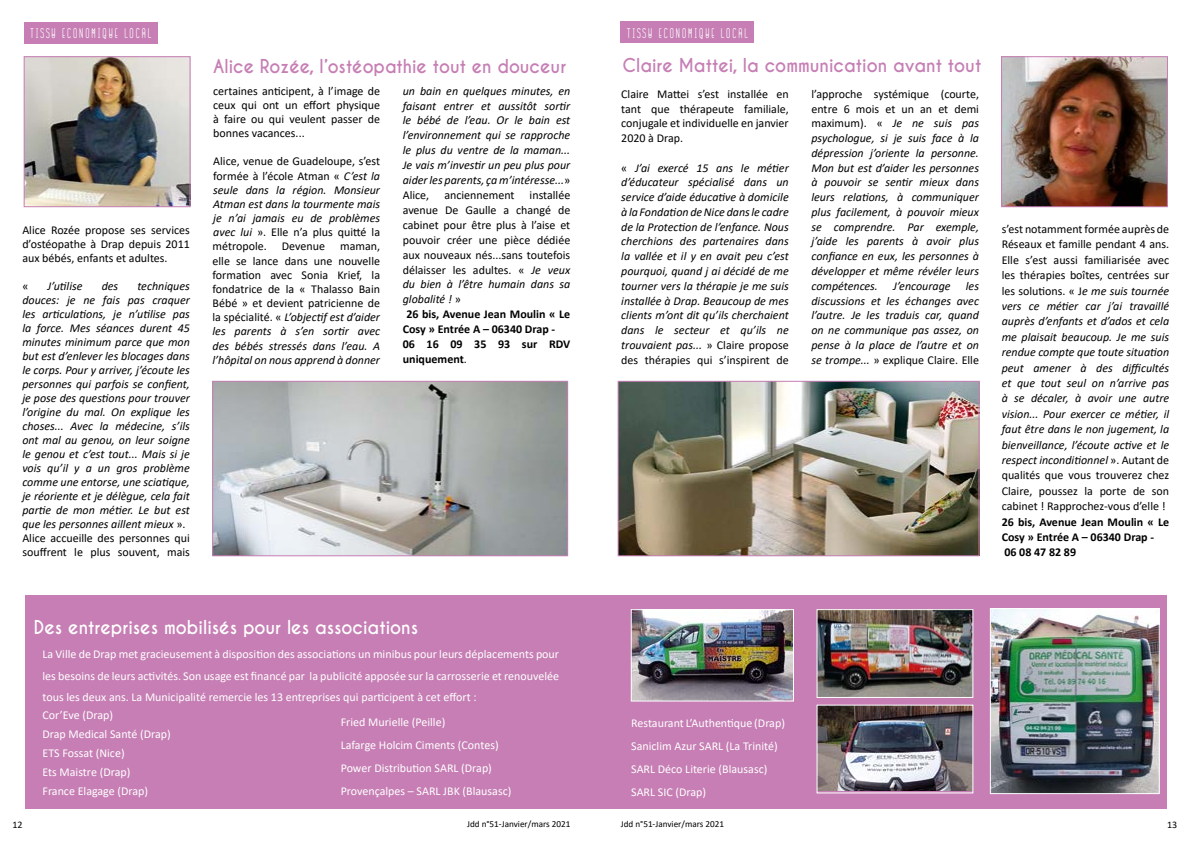
<style>
.page{position:relative;width:1191px;height:842px;background:#fff}
.page>*{position:absolute;margin:0;border:0;box-sizing:border-box;transform-origin:0 0}
.t1{font:700 18px "Caviar Dreams";color:#fff;scale:.95 1}
.t2{font:700 18px "Caviar Dreams";color:#c67eb4;scale:.94 1}
.t3{font:700 18px "Caviar Dreams";color:#c67eb4;scale:.95 1}
.t4{font:14px "GOGOIA Deco";letter-spacing:.1em;color:#fff;scale:.92 1}
.t5{font:italic 12px/14.8px "Calibri";color:#000;text-align:justify}
.t6{font:12px/14.2px "Calibri";color:#000;text-align:justify}
.t7{font:12px/23px "Calibri";color:#fff}
.t8{font:700 12px/15.4px "Calibri";color:#000}
.t9{font:10px "Calibri";color:#000}
.t10{font:9.2px "Calibri";color:#000}
.s1{font-style:normal}
.s2{font-style:italic}
.s3{font-weight:700}
</style>
<div class="page">
<div style="left:24px;top:23px;width:133px;height:21px;background:#c67eb4"></div>
<div style="left:621px;top:22px;width:133px;height:21px;background:#c67eb4"></div>
<div style="left:25px;top:595px;width:1141px;height:214px;background:#c67eb4"></div>
<img style="left:633px;top:611px;width:159px;height:88px">
<div style="left:631px;top:609px;width:163px;height:92px;border:1px solid #fff"></div>
<img style="left:818px;top:611px;width:153px;height:85px">
<div style="left:816px;top:609px;width:157px;height:89px;border:1px solid #fff"></div>
<img style="left:818px;top:707px;width:153px;height:84px">
<div style="left:816px;top:705px;width:157px;height:88px;border:1px solid #fff"></div>
<img style="left:991px;top:610px;width:166px;height:182px">
<div style="left:989px;top:608px;width:170px;height:186px;border:1px solid #fff"></div>
<img style="left:26px;top:58px;width:162px;height:147px">
<div style="left:24px;top:56px;width:166px;height:151px;border:1px solid #c67eb4"></div>
<img style="left:214px;top:383px;width:352px;height:171px">
<div style="left:212px;top:381px;width:356px;height:175px;border:1px solid #c67eb4"></div>
<img style="left:1003px;top:58px;width:163px;height:147px">
<div style="left:1001px;top:56px;width:167px;height:151px;border:1px solid #c67eb4"></div>
<img style="left:619px;top:383px;width:358px;height:171px">
<div style="left:617px;top:381px;width:362px;height:175px;border:1px solid #c67eb4"></div>
<p class="t4" style="left:30px;top:26px;width:133px">TISSU ECONOMIQUE LOCAL</p>
<h1 class="t2" style="left:213px;top:56px;width:377px">Alice Rozée, l’ostéopathie tout en douceur</h1>
<p class="t4" style="left:627px;top:25px;width:133px">TISSU ECONOMIQUE LOCAL</p>
<h1 class="t3" style="left:622px;top:55px;width:379px">Claire Mattei, la communication avant tout</h1>
<p class="t6" style="left:22px;top:222px;width:169px">Alice Rozée propose ses services d’ostéopathe à Drap depuis 2011 aux bébés, enfants et adultes.</p>
<p class="t6" style="left:22px;top:278px;width:8px">«</p>
<p class="t5" style="left:48px;top:278px;width:36px">J’utilise</p>
<p class="t5" style="left:102px;top:278px;width:18px">des</p>
<p class="t5" style="left:22px;top:278px;width:169px;line-height:14px;text-align:left;text-indent:115px">techniques douces: je ne fais pas craquer les articulations, je n’utilise pas la force. Mes séances durent 45 minutes minimum parce que mon but est d’enlever les blocages dans le corps. Pour y arriver, j’écoute les personnes qui parfois se confient, je pose des questions pour trouver l’origine du mal. On explique les choses... Avec la médecine, s’ils ont mal au genou, on leur soigne le genou et c’est tout... Mais si je vois qu’il y a un gros problème comme une entorse, une sciatique, je réoriente et je délègue, cela fait partie de mon métier. Le but est que les personnes aillent mieux <span class="s1">».<br>Alice accueille des personnes qui souffrent le plus souvent, mais</span></p>
<p class="t6" style="left:213px;top:83px;width:168px">certaines anticipent, à l’image de ceux qui ont un effort physique à faire ou qui veulent passer de bonnes vacances...</p>
<p class="t5" style="left:212px;top:154px;width:169px;line-height:14.2px"><span class="s1">Alice, venue de Guadeloupe, s’est formée à l’école Atman «</span> C’est la seule dans la région. Monsieur Atman est dans la tourmente mais je n’ai jamais eu de problèmes avec lui <span class="s1">». Elle n’a plus quitté la métropole.</span></p>
<p class="t6" style="left:282px;top:239px;width:45px">Devenue</p>
<p class="t6" style="left:212px;top:239px;width:169px;text-indent:128px">maman, elle se lance dans une nouvelle formation avec Sonia Krief, la fondatrice de la « Thalasso Bain Bébé » et devient patricienne de la spécialité. « <span class="s2">L’objectif est d’aider les parents à s’en sortir avec des bébés stressés dans l’eau. A l’hôpital on nous apprend à donner</span></p>
<p class="t5" style="left:403px;top:83px;width:169px">un bain en quelques minutes, en faisant entrer et aussitôt sortir le bébé de l’eau. Or le bain est l’environnement qui se rapproche le plus du ventre de la maman...<br>Je vais m’investir un peu plus pour aider les parents, ça m’intéresse...<span class="s1">» Alice,</span></p>
<p class="t6" style="left:403px;top:187px;width:169px;line-height:14.9px;text-align:left;text-indent:127px">installée avenue De Gaulle a changé de cabinet pour être plus à l’aise et pouvoir créer une pièce dédiée aux nouveaux nés...sans toutefois délaisser les adultes. « <span class="s2">Je veux du bien à l’être humain dans sa globalité !</span> »<br><span class="s3">26 bis, Avenue Jean Moulin « Le<br>Cosy » Entrée A – 06340 Drap -<br>06 16 09 35 93 sur RDV uniquement</span>.</p>
<p class="t6" style="left:444px;top:188px;width:72px">anciennement</p>
<p class="t6" style="left:621px;top:86px;width:169px;line-height:14.8px">Claire Mattei s’est installée en tant que thérapeute familiale, conjugale et individuelle en janvier 2020 à Drap.</p>
<p class="t5" style="left:621px;top:160px;width:169px"><span class="s1">«</span> J’ai exercé 15 ans le métier d’éducateur spécialisé dans un service d’aide éducative à domicile à la Fondation de Nice dans le cadre de la Protection de l’enfance. Nous cherchions des partenaires dans la vallée et il y en avait peu c’est pourquoi, quand j ai décidé de me tourner vers la thérapie je me suis installée à Drap. Beaucoup de mes clients m’ont dit qu’ils cherchaient dans le secteur et qu’ils ne trouvaient pas... <span class="s1">» Claire propose des thérapies qui s’inspirent de</span></p>
<p class="t5" style="left:811px;top:86px;width:169px"><span class="s1">l’approche systémique (courte, entre 6 mois et un an et demi maximum). «</span> Je ne suis pas psychologue, si je suis face à la dépression j’oriente la personne.<br>Mon but est d’aider les personnes à pouvoir se sentir mieux dans leurs relations, à communiquer plus facilement, à pouvoir mieux se comprendre. Par exemple, j’aide les parents à avoir plus confiance en eux, les personnes à développer et même révéler leurs compétences.</p>
<p class="t5" style="left:893px;top:278px;width:59px">J’encourage</p>
<p class="t5" style="left:811px;top:278px;width:169px;text-indent:154px">les discussions et les échanges avec l’autre. Je les traduis car, quand on ne communique pas assez, on pense à la place de l’autre et on se trompe... <span class="s1">» explique Claire. Elle</span></p>
<p class="t5" style="left:1001px;top:221px;width:169px;line-height:15.4px"><span class="s1">s’est notamment formée auprès de Réseaux et famille pendant 4 ans.<br>Elle s’est aussi familiarisée avec les thérapies boîtes, centrées sur les solutions. « J</span>e me suis tournée vers ce métier car j’ai travaillé auprès d’enfants et d’ados et cela me plaisait beaucoup. Je me suis rendue compte que toute situation peut amener à des difficultés et que tout seul on n’arrive pas à se décaler, à avoir une autre vision... Pour exercer ce métier, il faut être dans le non jugement, la bienveillance, l’écoute active et le respect inconditionnel <span class="s1">». Autant de qualités que vous trouverez chez Claire, poussez la porte de son cabinet ! Rapprochez-vous d’elle !</span></p>
<p class="t8" style="left:1001px;top:514px;width:169px">26 bis, Avenue Jean Moulin « Le<br>Cosy » Entrée A – 06340 Drap -<br>06 08 47 82 89</p>
<h1 class="t1" style="left:34px;top:616px;width:406px">Des entreprises mobilisés pour les associations</h1>
<p class="t7" style="left:42px;top:643px;width:518px;line-height:21.3px;text-align:justify">La Ville de Drap met gracieusement à disposition des associations un minibus pour leurs déplacements pour les besoins de leurs activités. Son usage est financé par la publicité apposée sur la carrosserie et renouvelée tous les deux ans. La Municipalité remercie les 13 entreprises qui participent à cet effort :</p>
<p class="t7" style="left:42px;top:705px;width:130px;line-height:19px">Cor’Eve (Drap)<br>Drap Medical Santé (Drap)<br>ETS Fossat (Nice)<br>Ets Maistre (Drap)<br>France Elagage (Drap)</p>
<p class="t7" style="left:341px;top:710px;width:172px">Fried Murielle (Peille)<br>Lafarge Holcim Ciments (Contes)<br>Power Distribution SARL (Drap)<br>Provençalpes – SARL JBK (Blausasc)</p>
<p class="t7" style="left:631px;top:711px;width:155px">Restaurant L’Authentique (Drap)<br>Saniclim Azur SARL (La Trinité)<br>SARL Déco Literie (Blausasc)<br>SARL SIC (Drap)</p>
<p class="t10" style="left:621px;top:818px;width:105px">Jdd n°51-Janvier/mars 2021</p>
<p class="t9" style="left:13px;top:817px;width:12px">12</p>
<p class="t10" style="left:467px;top:818px;width:105px">Jdd n°51-Janvier/mars 2021</p>
<p class="t9" style="left:1167px;top:817px;width:12px">13</p>
</div>
